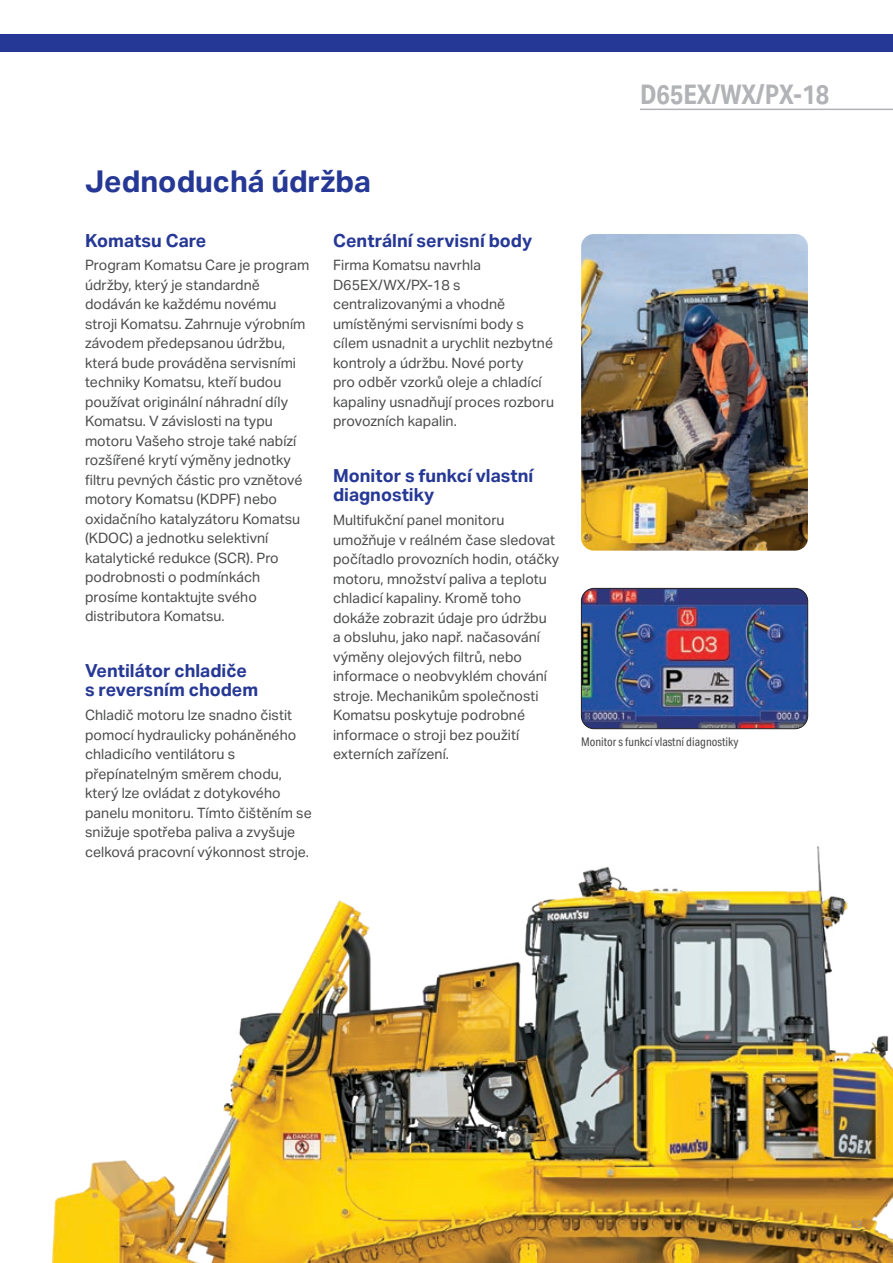
<style>
.page{position:relative;width:893px;height:1263px;background:#fff}
.page>*{position:absolute;margin:0;border:0;box-sizing:border-box;transform-origin:0 0}
.t1{font:700 30px "Aktiv Grotesk";color:#263895}
.t2{font:700 27px "Aktiv Grotesk Cd";color:#b2b3b7}
.t3{font:700 18px/19.5px "Aktiv Grotesk";color:#263895}
.t4{font:14.25px/19.5px "Aktiv Grotesk";color:#4b4c4d}
.t5{font:12px "Aktiv Grotesk Cd";color:#4b4c4d}
.t6{font:10.5px "Aktiv Grotesk";color:#939598}
</style>
<div class="page">
<img style="left:581px;top:588px;width:227px;height:141px">
<div style="left:581px;top:588px;width:227px;height:141px;border:1px solid #231f20;border-radius:13px"></div>
<img style="left:52px;top:846px;width:841px;height:417px">
<img style="left:581px;top:234px;width:227px;height:317px">
<div style="left:0;top:34px;width:893px;height:17px;background:#263895"></div>
<hr style="left:640px;top:109px;width:253px;height:1px;background:#b2b3b7">
<h2 class="t2" style="left:640px;top:79px;width:191px">D65EX/WX/PX-18</h2>
<h1 class="t1" style="left:85px;top:164px;width:288px">Jednoduchá údržba</h1>
<p class="t3" style="left:85px;top:231px;width:123px">Komatsu Care</p>
<p class="t4" style="left:85px;top:256px;width:226px">Program Komatsu Care je program údržby, který je standardně dodáván ke každému novému stroji Komatsu. Zahrnuje výrobním závodem předepsanou údržbu, která bude prováděna servisními techniky Komatsu, kteří budou používat originální náhradní díly<br>Komatsu. V závislosti na typu motoru Vašeho stroje také nabízí rozšířené krytí výměny jednotky filtru pevných částic pro vznětové motory Komatsu (KDPF) nebo oxidačního katalyzátoru Komatsu (KDOC) a jednotku selektivní katalytické redukce (SCR). Pro podrobnosti o podmínkách prosíme kontaktujte svého distributora Komatsu.</p>
<p class="t3" style="left:85px;top:661px;width:175px">Ventilátor chladiče s reversním chodem</p>
<p class="t4" style="left:85px;top:705px;width:228px">Chladič motoru lze snadno čistit pomocí hydraulicky poháněného chladicího ventilátoru s přepínatelným směrem chodu, který lze ovládat z dotykového panelu monitoru. Tímto čištěním se snižuje spotřeba paliva a zvyšuje celková pracovní výkonnost stroje.</p>
<p class="t3" style="left:333px;top:231px;width:201px">Centrální servisní body</p>
<p class="t4" style="left:333px;top:256px;width:222px">Firma Komatsu navrhla<br>D65EX/WX/PX-18 s centralizovanými a vhodně umístěnými servisními body s cílem usnadnit a urychlit nezbytné kontroly a údržbu. Nové porty<br>pro odběr vzorků oleje a chladící kapaliny usnadňují proces rozboru provozních kapalin.</p>
<p class="t3" style="left:333px;top:466px;width:202px">Monitor s funkcí vlastní diagnostiky</p>
<p class="t4" style="left:333px;top:510px;width:228px">Multifukční panel monitoru umožňuje v reálném čase sledovat počítadlo provozních hodin, otáčky motoru, množství paliva a teplotu chladicí kapaliny. Kromě toho dokáže zobrazit údaje pro údržbu<br>a obsluhu, jako např. načasování výměny olejových filtrů, nebo informace o neobvyklém chování stroje. Mechanikům společnosti<br>Komatsu poskytuje podrobné informace o stroji bez použití externích zařízení.</p>
<p class="t5" style="left:581px;top:735px;width:159px">Monitor s funkcí vlastní diagnostiky</p>
<p class="t6" style="left:850px;top:1218px;width:14px">13</p>
</div>
